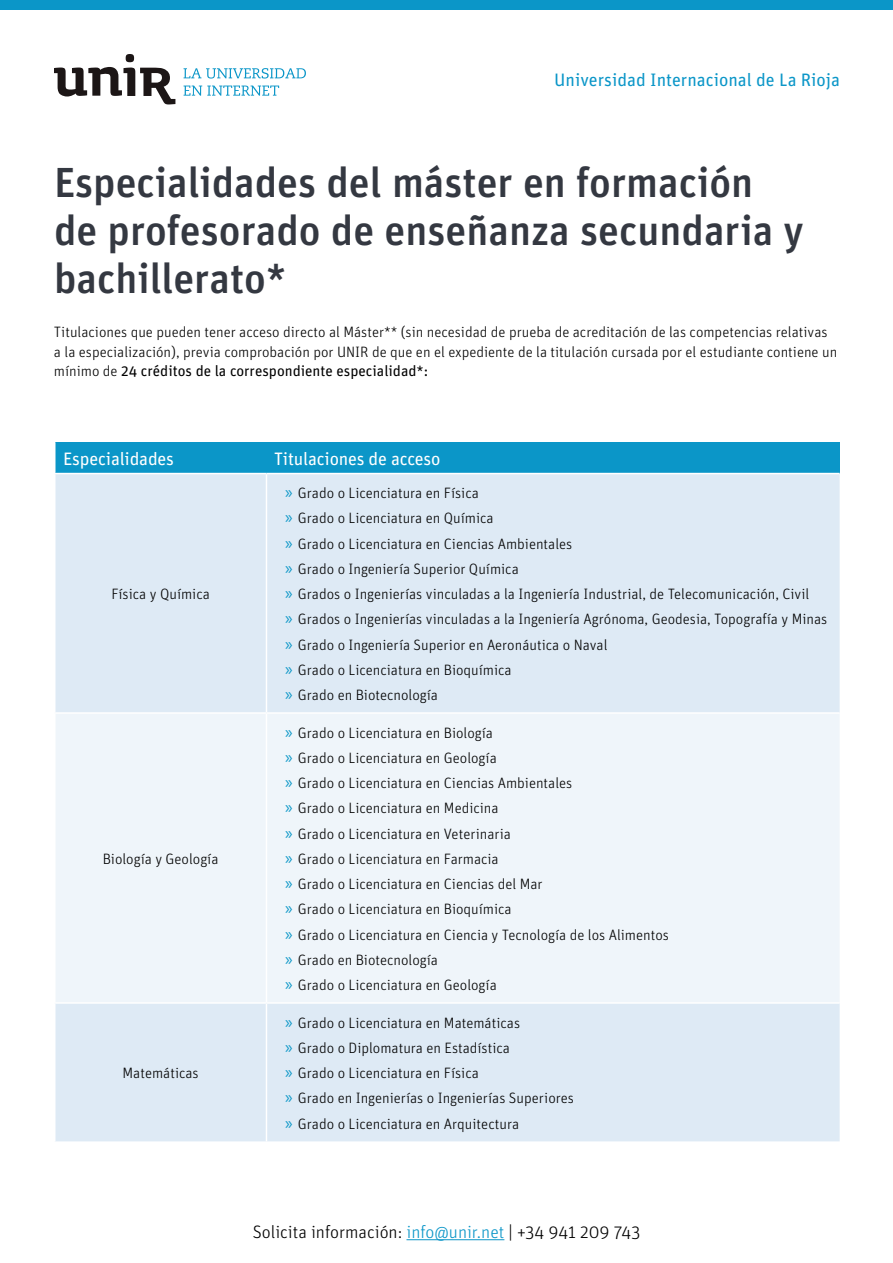
<style>
.page{position:relative;width:893px;height:1263px;background:#fff}
.page>*{position:absolute;margin:0;border:0;box-sizing:border-box;transform-origin:0 0}
.t1{font:500 42px/48px "Unit OT";color:#343841}
.t2{font:300 18px "Unit OT";color:#000}
.t3{font:18px "Unit OT";letter-spacing:-.01em;color:#fff}
.t4{font:18px "Unit OT";color:#0b96c8}
.t5{font:300 15px/25.2px "Unit OT";color:#000}
.s1{font-weight:400}
.s2{font-family:"Myriad Pro";font-weight:400;font-size:18px;color:#0e98c8}
.s3{color:#0b96c8}
</style>
<div class="page">
<hr style="left:406px;top:1239px;width:98px;height:1px;background:#0b96c8">
<div style="left:0;top:0;width:893px;height:10px;background:#0b96c8"></div>
<svg style="left:54px;top:54px;width:121px;height:50px"></svg>
<svg style="left:184px;top:68px;width:122px;height:11px"></svg>
<svg style="left:184px;top:86px;width:95px;height:10px"></svg>
<div style="left:55px;top:442px;width:785px;height:31px;background:#0b96c8"></div>
<div style="left:56px;top:474px;width:784px;height:667px;background:#deeaf5"></div>
<div style="left:56px;top:714px;width:784px;height:288px;background:#eff5fa"></div>
<hr style="left:54px;top:442px;width:2px;height:31px;background:#fff">
<hr style="left:266px;top:474px;width:1px;height:238px;background:#fff">
<hr style="left:54px;top:712px;width:212px;height:2px;background:#fff">
<hr style="left:266px;top:712px;width:574px;height:2px;background:#fff">
<hr style="left:266px;top:714px;width:1px;height:288px;background:#fff">
<hr style="left:54px;top:1002px;width:212px;height:2px;background:#fff">
<hr style="left:266px;top:1002px;width:574px;height:2px;background:#fff">
<hr style="left:266px;top:1004px;width:1px;height:137px;background:#fff">
<p class="t4" style="left:554px;top:69px;width:287px">Universidad Internacional de La Rioja</p>
<h1 class="t1" style="left:54px;top:158px;width:751px">Especialidades del máster en formación de profesorado de enseñanza secundaria y bachillerato*</h1>
<p class="t5" style="left:54px;top:322px;width:785px;line-height:19.5px">Titulaciones que pueden tener acceso directo al Máster** (sin necesidad de prueba de acreditación de las competencias relativas a la especialización), previa comprobación por UNIR de que en el expediente de la titulación cursada por el estudiante contiene un mínimo de <span class="s1">24 créditos de la correspondiente especialidad*:</span></p>
<p class="t3" style="left:63px;top:447px;width:112px">Especialidades</p>
<p class="t3" style="left:274px;top:447px;width:168px">Titulaciones de acceso</p>
<p class="t5" style="left:111px;top:581px;width:100px">Física y Química</p>
<p class="t5" style="left:103px;top:846px;width:117px">Biología y Geología</p>
<p class="t5" style="left:122px;top:1060px;width:78px">Matemáticas</p>
<p class="t5" style="left:285px;top:480px;width:544px"><span class="s2">»</span> Grado o Licenciatura en Física<br><span class="s2">»</span> Grado o Licenciatura en Química<br><span class="s2">»</span> Grado o Licenciatura en Ciencias Ambientales<br><span class="s2">»</span> Grado o Ingeniería Superior Química<br><span class="s2">»</span> Grados o Ingenierías vinculadas a la Ingeniería Industrial, de Telecomunicación, Civil<br><span class="s2">»</span> Grados o Ingenierías vinculadas a la Ingeniería Agrónoma, Geodesia, Topografía y Minas <span class="s2">»</span> Grado o Ingeniería Superior en Aeronáutica o Naval<br><span class="s2">»</span> Grado o Licenciatura en Bioquímica<br><span class="s2">»</span> Grado en Biotecnología</p>
<p class="t5" style="left:285px;top:720px;width:385px"><span class="s2">»</span> Grado o Licenciatura en Biología<br><span class="s2">»</span> Grado o Licenciatura en Geología<br><span class="s2">»</span> Grado o Licenciatura en Ciencias Ambientales<br><span class="s2">»</span> Grado o Licenciatura en Medicina<br><span class="s2">»</span> Grado o Licenciatura en Veterinaria<br><span class="s2">»</span> Grado o Licenciatura en Farmacia<br><span class="s2">»</span> Grado o Licenciatura en Ciencias del Mar<br><span class="s2">»</span> Grado o Licenciatura en Bioquímica<br><span class="s2">»</span> Grado o Licenciatura en Ciencia y Tecnología de los Alimentos <span class="s2">»</span> Grado en Biotecnología<br><span class="s2">»</span> Grado o Licenciatura en Geología</p>
<p class="t5" style="left:285px;top:1010px;width:290px"><span class="s2">»</span> Grado o Licenciatura en Matemáticas<br><span class="s2">»</span> Grado o Diplomatura en Estadística<br><span class="s2">»</span> Grado o Licenciatura en Física<br><span class="s2">»</span> Grado en Ingenierías o Ingenierías Superiores <span class="s2">»</span> Grado o Licenciatura en Arquitectura</p>
<p class="t2" style="left:253px;top:1221px;width:389px">Solicita información: <span class="s3">info@unir.net</span> | +34 941 209 743</p>
</div>
